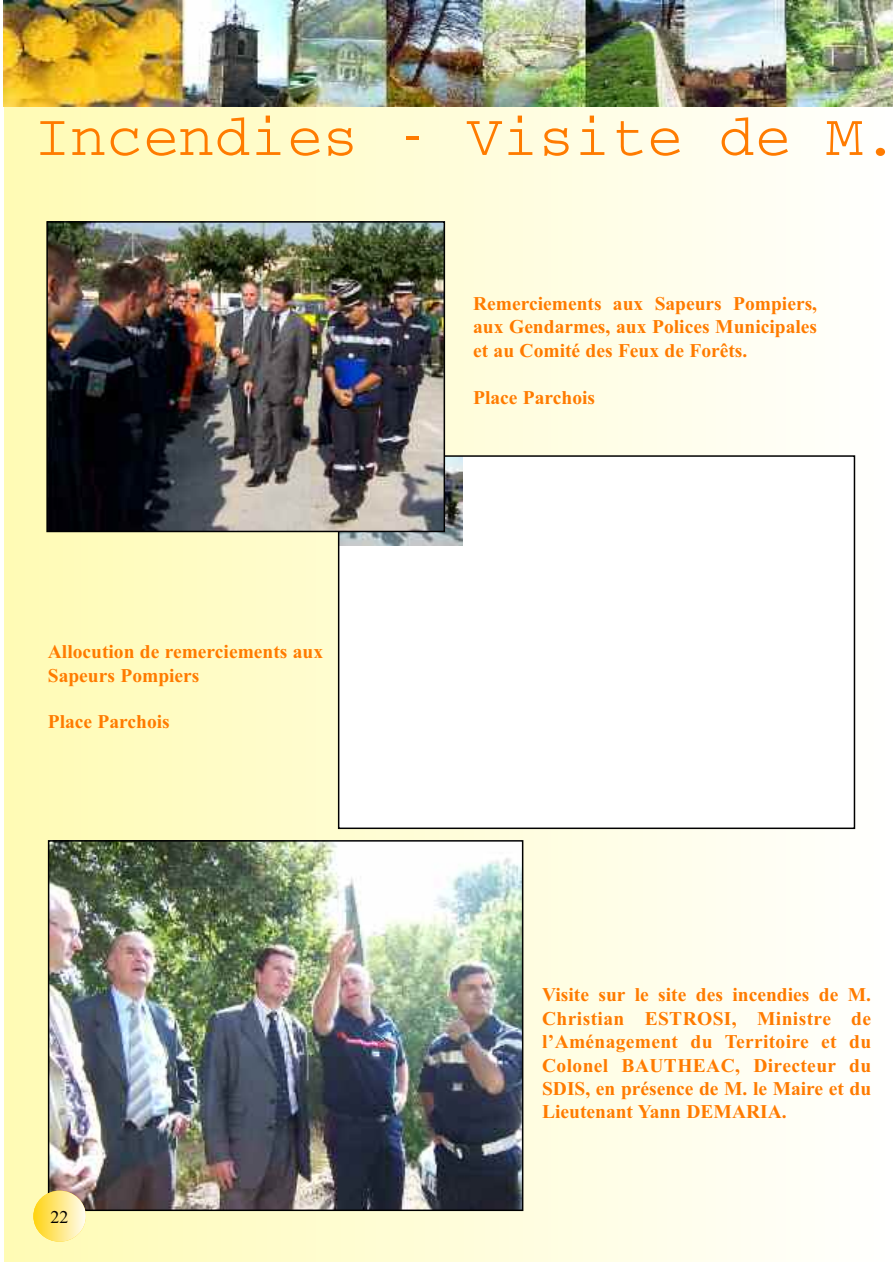
<style>
.page{position:relative;width:893px;height:1263px;background:#fff}
.page>*{position:absolute;margin:0;border:0;box-sizing:border-box;transform-origin:0 0}
.t1{font:60px "Courier";color:#ff7b00}
.t2{font:700 19.5px/23.4px "Times New Roman";color:#ff7b00;text-align:justify}
.t3{font:18px "Times New Roman";color:#000}
</style>
<div class="page">
<div style="left:5px;top:108px;width:888px;height:1153px;background:linear-gradient(to right,#fffbb4,#fffffe)"></div>
<img style="left:4px;top:0;width:889px;height:106px">
<div style="left:339px;top:456px;width:515px;height:372px;background:#fff"></div>
<img style="left:341px;top:458px;width:121px;height:88px">
<div style="left:338px;top:455px;width:517px;height:374px;border:2px solid #000"></div>
<img style="left:49px;top:224px;width:393px;height:305px">
<div style="left:46px;top:221px;width:399px;height:311px;border:2px solid #000"></div>
<img style="left:51px;top:843px;width:469px;height:365px">
<div style="left:48px;top:840px;width:475px;height:371px;border:2px solid #000"></div>
<div style="left:33px;top:1191px;width:53px;height:51px;background:linear-gradient(to right,#ffd30f,#fffdf2);border-radius:50%"></div>
<h1 class="t1" style="left:34px;top:117px;width:866px">Incendies - Visite de M.</h1>
<p class="t2" style="left:48px;top:640px;width:277px">Allocution de remerciements aux<br>Sapeurs Pompiers</p>
<p class="t2" style="left:48px;top:710px;width:123px">Place Parchois</p>
<p class="t3" style="left:51px;top:1207px;width:19px">22</p>
<p class="t2" style="left:473px;top:292px;width:346px">Remerciements aux Sapeurs Pompiers, aux Gendarmes, aux Polices Municipales et au Comité des Feux de Forêts.</p>
<p class="t2" style="left:473px;top:385px;width:123px">Place Parchois</p>
<p class="t2" style="left:542px;top:983px;width:331px">Visite sur le site des incendies de M.<br>Christian ESTROSI, Ministre de l’Aménagement du Territoire et du Colonel BAUTHEAC, Directeur du SDIS, en présence de M. le Maire et du Lieutenant Yann DEMARIA.</p>
</div>
